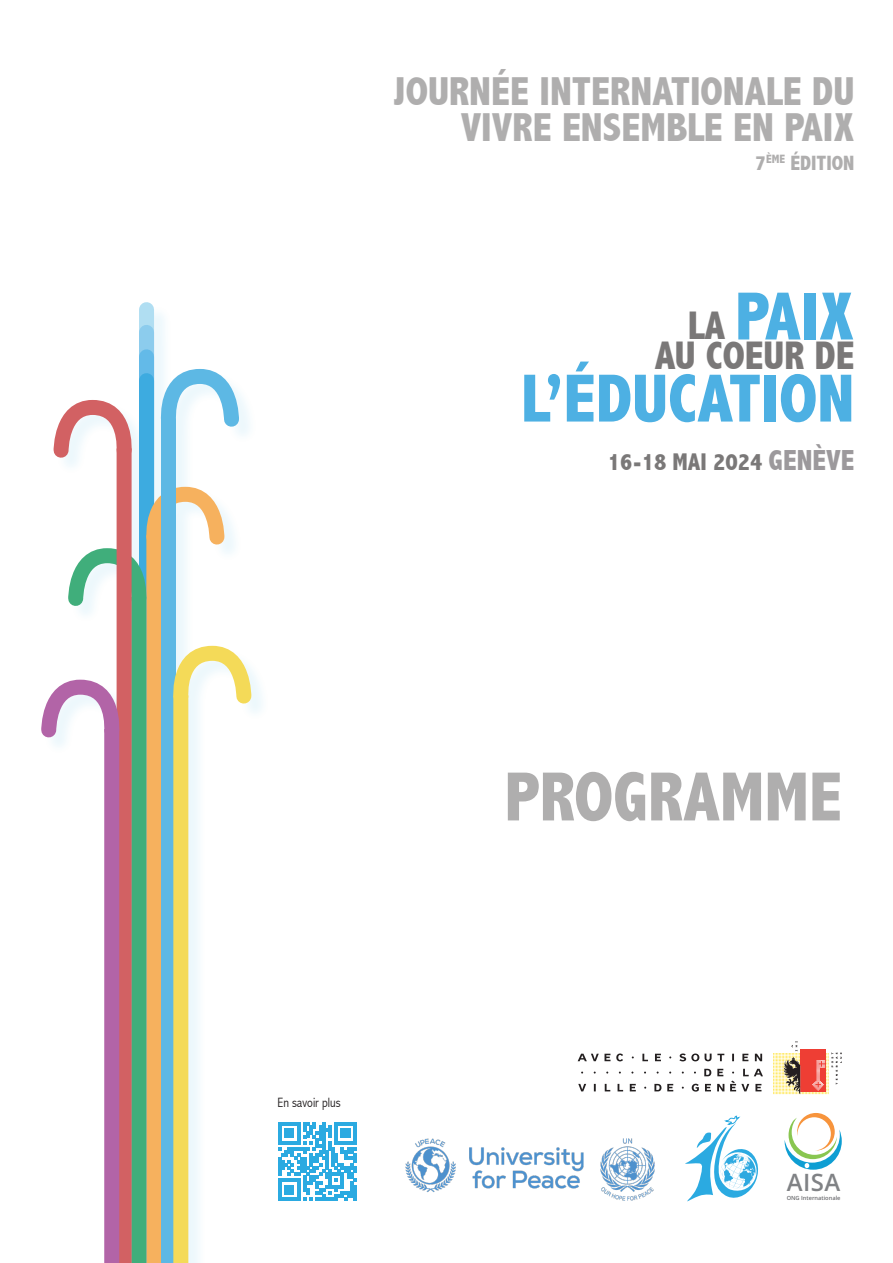
<style>
.page{position:relative;width:893px;height:1263px;background:#fff}
.page>*{position:absolute;margin:0;border:0;box-sizing:border-box;transform-origin:0 0}
.t1{font:800 condensed 70.2px "Abadi";color:#afaeae}
.t2{font:800 condensed 68.7px "Abadi";color:#4db0e3}
.t3{font:800 condensed 40.5px/36.8px "Abadi";color:#afaeae;text-align:right}
.t4{font:800 condensed 39.9px "Abadi";color:#7a7878}
.t5{font:800 condensed 24.15px "Abadi";color:#7a7878}
.t6{font:600 24px "Open Sans";color:#808285}
.t7{font:800 condensed 20.7px "Abadi";color:#afaeae}
.t8{font:300 condensed 13.5px "Abadi";color:#231f20}
.t9{font:600 5.7px "Open Sans";color:#6c6d70}
.s1{font-size:39.9px;color:#7a7878}
.s2{font-size:29.1px;color:#9c999c}
</style>
<div class="page">
<div style="left:44px;top:305px;width:226px;height:958px;background:#2baae1;opacity:.09"></div>
<svg style="left:139px;top:310px;width:15px;height:22px"></svg>
<svg style="left:139px;top:332px;width:15px;height:25px"></svg>
<svg style="left:139px;top:357px;width:15px;height:24px"></svg>
<div style="left:139px;top:381px;width:15px;height:882px;background:#3dabe0"></div>
<div style="left:146px;top:535px;width:15px;height:728px;background:#f6b15e"></div>
<div style="left:161px;top:419px;width:15px;height:844px;background:#5db8e4"></div>
<svg style="left:153px;top:361px;width:93px;height:73px"></svg>
<div style="left:173px;top:695px;width:15px;height:568px;background:#f4da58"></div>
<svg style="left:173px;top:638px;width:86px;height:73px"></svg>
<div style="left:131px;top:597px;width:15px;height:666px;background:#40ae7b"></div>
<svg style="left:61px;top:479px;width:171px;height:134px"></svg>
<div style="left:117px;top:448px;width:15px;height:815px;background:#d26163"></div>
<svg style="left:46px;top:392px;width:93px;height:73px"></svg>
<div style="left:104px;top:729px;width:15px;height:534px;background:#b264a7"></div>
<svg style="left:41px;top:672px;width:79px;height:73px"></svg>
<svg style="left:785px;top:1113px;width:57px;height:57px"></svg>
<svg style="left:685px;top:1116px;width:73px;height:85px"></svg>
<svg style="left:578px;top:1053px;width:185px;height:38px"></svg>
<svg style="left:773px;top:1041px;width:69px;height:53px"></svg>
<img style="left:405px;top:1138px;width:250px;height:63px">
<svg style="left:278px;top:1122px;width:79px;height:79px"></svg>
<p class="t3" style="left:393px;top:73px;width:463px">JOURNÉE INTERNATIONALE DU<br>VIVRE ENSEMBLE EN PAIX</p>
<p class="t7" style="left:755px;top:151px;width:101px">7<sup>ÈME</sup> ÉDITION</p>
<p class="t2" style="left:688px;top:277px;width:168px"><span class="s1">LA</span> PAIX</p>
<p class="t4" style="left:655px;top:333px;width:201px">AU COEUR DE</p>
<p class="t2" style="left:521px;top:359px;width:335px">L’ÉDUCATION</p>
<p class="t5" style="left:608px;top:448px;width:248px">16-18 MAI 2024 <span class="s2">GENÈVE</span></p>
<p class="t8" style="left:277px;top:1094px;width:65px">En savoir plus</p>
<p class="t1" style="left:505px;top:756px;width:339px">PROGRAMME</p>
<p class="t6" style="left:787px;top:1166px;width:55px">AISA</p>
<p class="t9" style="left:787px;top:1194px;width:55px">ONG Internationale</p>
</div>
